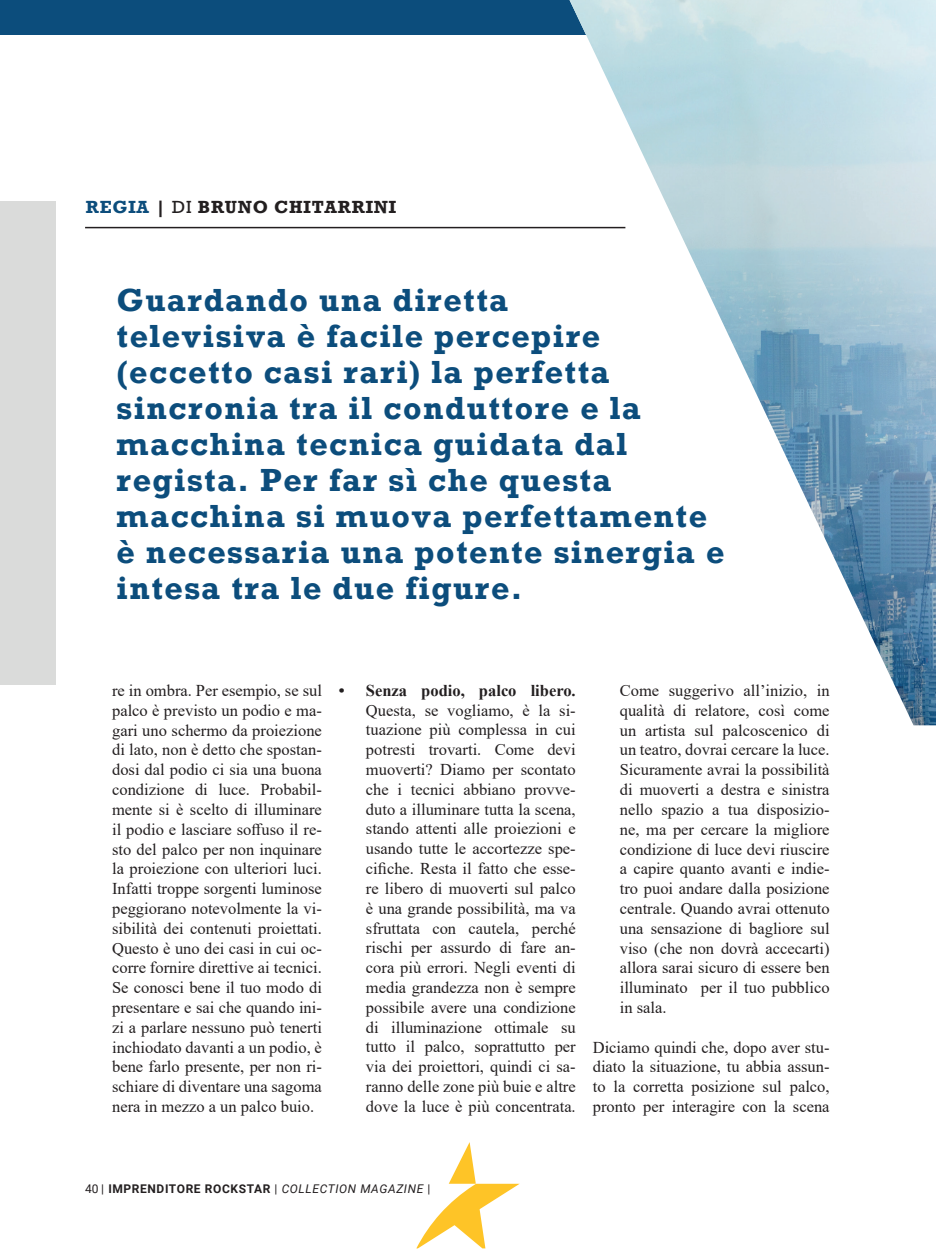
<style>
.page{position:relative;width:936px;height:1255px;background:#fff}
.page>*{position:absolute;margin:0;border:0;box-sizing:border-box;transform-origin:0 0}
.t1{font:700 30px/36px "Rockwell Nova";letter-spacing:.05em;color:#0c4d7c}
.t2{font:16.5px/19.8px "Times New Roman";color:#231f20;text-align:justify}
.t3{font:700 16.5px "Times New Roman";color:#231f20}
.t4{font:700 16.5px "Rockwell Nova";letter-spacing:.05em;color:#231f20}
.t5{font:700 12px "Roboto";letter-spacing:.05em;color:#231f20}
.s1{color:#0c4d7c}
.s2{font-weight:400}
.s3{font-weight:400;font-style:italic}
</style>
<div class="page">
<svg style="left:416px;top:1142px;width:103px;height:106px"></svg>
<div style="left:0;top:0;width:935px;height:34px;background:#0c4d7c"></div>
<div style="left:0;top:201px;width:55px;height:483px;background:#dadbda"></div>
<hr style="left:85px;top:227px;width:540px;height:1px;background:#231f20">
<img style="left:569px;top:0;width:366px;height:725px">
<p class="t4" style="left:86px;top:197px;width:312px"><span class="s1">REGIA</span> | <span class="s2">DI</span> BRUNO CHITARRINI</p>
<p class="t1" style="left:117px;top:281px;width:609px">Guardando una diretta<br>televisiva è facile percepire (eccetto casi rari) la perfetta sincronia tra il conduttore e la macchina tecnica guidata dal regista. Per far sì che questa macchina si muova perfettamente è necessaria una potente sinergia e intesa tra le due figure.</p>
<p class="t2" style="left:112px;top:680px;width:211px">re in ombra. Per esempio, se sul palco è previsto un podio e ma&shy;gari uno schermo da proiezione di lato, non è detto che spostan&shy;dosi dal podio ci sia una buona condizione di luce. Probabil&shy;mente si è scelto di illuminare il podio e lasciare soffuso il re&shy;sto del palco per non inquinare la proiezione con ulteriori luci.<br>Infatti troppe sorgenti luminose peggiorano notevolmente la vi&shy;sibilità dei contenuti proiettati.<br>Questo è uno dei casi in cui oc&shy;corre fornire direttive ai tecnici.<br>Se conosci bene il tuo modo di presentare e sai che quando ini&shy;zi a parlare nessuno può tenerti inchiodato davanti a un podio, è bene farlo presente, per non ri&shy;schiare di diventare una sagoma nera in mezzo a un palco buio.</p>
<p class="t3" style="left:339px;top:678px;width:238px">• Senza podio, palco libero.</p>
<p class="t2" style="left:366px;top:699px;width:211px">Questa, se vogliamo, è la si&shy;tuazione più complessa in cui potresti trovarti. Come devi muoverti? Diamo per scontato che i tecnici abbiano provve&shy;duto a illuminare tutta la scena, stando attenti alle proiezioni e usando tutte le accortezze spe&shy;cifiche. Resta il fatto che esse&shy;re libero di muoverti sul palco è una grande possibilità, ma va sfruttata con cautela, perché rischi per assurdo di fare an&shy;cora più errori. Negli eventi di media grandezza non è sempre possibile avere una condizione di illuminazione ottimale su tutto il palco, soprattutto per via dei proiettori, quindi ci sa&shy;ranno delle zone più buie e altre dove la luce è più concentrata.</p>
<p class="t2" style="left:619px;top:680px;width:211px">Come suggerivo all’inizio, in qualità di relatore, così come un artista sul palcoscenico di un teatro, dovrai cercare la luce.<br>Sicuramente avrai la possibilità di muoverti a destra e sinistra nello spazio a tua disposizio&shy;ne, ma per cercare la migliore condizione di luce devi riuscire a capire quanto avanti e indie&shy;tro puoi andare dalla posizione centrale. Quando avrai ottenuto una sensazione di bagliore sul viso (che non dovrà accecarti) allora sarai sicuro di essere ben illuminato per il tuo pubblico in sala.</p>
<p class="t2" style="left:592px;top:1036px;width:238px">Diciamo quindi che, dopo aver stu&shy;diato la situazione, tu abbia assun&shy;to la corretta posizione sul palco, pronto per interagire con la scena</p>
<p class="t5" style="left:85px;top:1180px;width:347px"><span class="s2">40 |</span> IMPRENDITORE ROCKSTAR <span class="s2">|</span> <span class="s3">COLLECTION MAGAZINE</span> <span class="s2">|</span></p>
</div>
